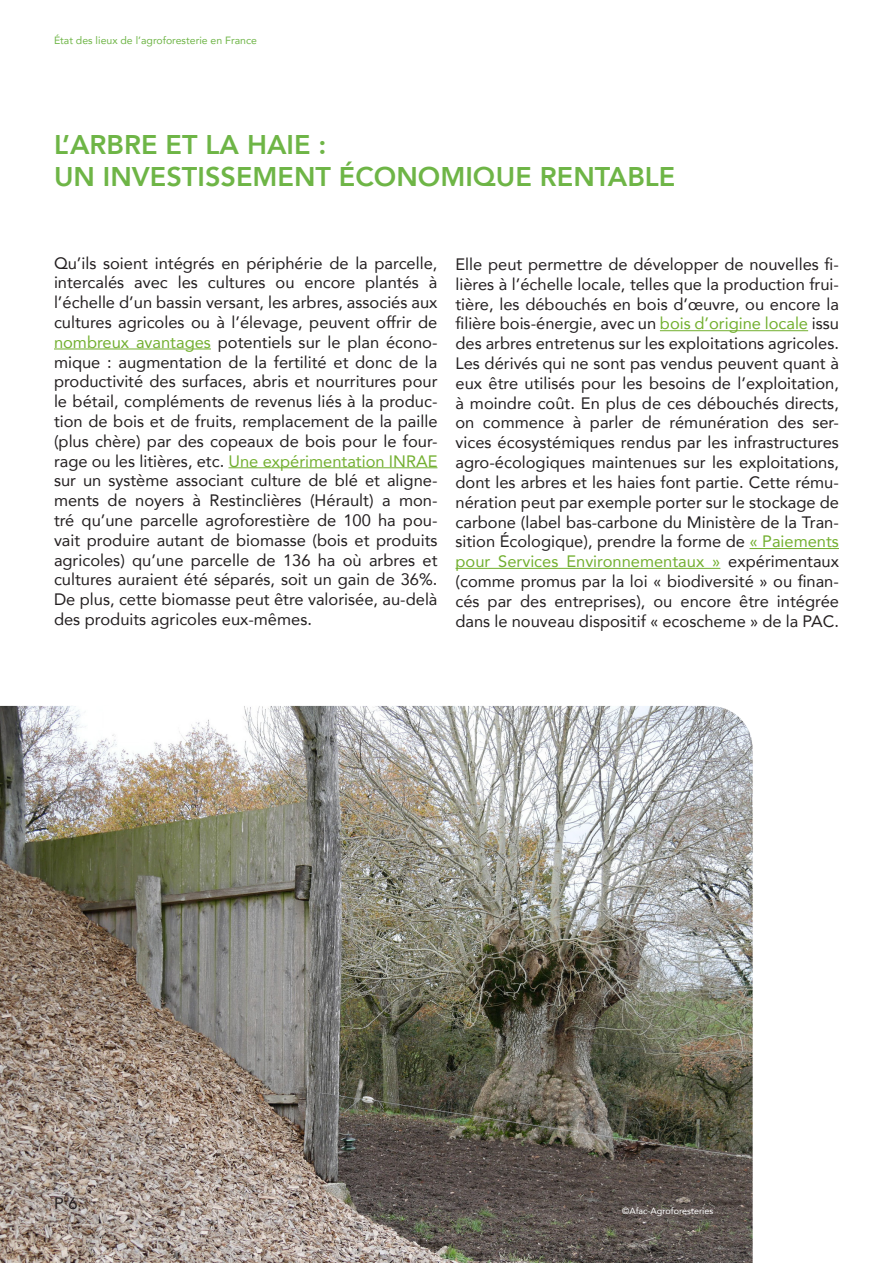
<style>
.page{position:relative;width:893px;height:1263px;background:#fff}
.page>*{position:absolute;margin:0;border:0;box-sizing:border-box;transform-origin:0 0}
.t1{font:800 27px "Avenir";color:#6eb546}
.t2{font:16.5px/19.8px "Avenir";color:#231f20;text-align:justify}
.t3{font:10.5px "Avenir";color:#6eb546}
.t4{font:9px "Avenir";color:#fff}
.s1{color:#72af2f}
</style>
<div class="page">
<hr style="left:54px;top:349px;width:157px;height:1px;background:#72af2f">
<hr style="left:228px;top:467px;width:209px;height:1px;background:#72af2f">
<img style="left:0;top:706px;width:753px;height:557px">
<hr style="left:660px;top:330px;width:148px;height:1px;background:#72af2f">
<hr style="left:749px;top:548px;width:90px;height:1px;background:#72af2f">
<hr style="left:455px;top:568px;width:265px;height:1px;background:#72af2f">
<p class="t3" style="left:54px;top:32px;width:204px">État des lieux de l’agroforesterie en France</p>
<p class="t1" style="left:54px;top:124px;width:274px">L’ARBRE ET LA HAIE :</p>
<p class="t1" style="left:54px;top:156px;width:623px">UN INVESTISSEMENT ÉCONOMIQUE RENTABLE</p>
<p class="t2" style="left:54px;top:252px;width:385px">Qu’ils soient intégrés en périphérie de la parcelle, intercalés avec les cultures ou encore plantés à l’échelle d’un bassin versant, les arbres, associés aux cultures agricoles ou à l’élevage, peuvent offrir de <span class="s1">nombreux avantages</span> potentiels sur le plan écono&shy;mique : augmentation de la fertilité et donc de la productivité des surfaces, abris et nourritures pour le bétail, compléments de revenus liés à la produc&shy;tion de bois et de fruits, remplacement de la paille (plus chère) par des copeaux de bois pour le four&shy;rage ou les litières, etc. <span class="s1">Une expérimentation INRAE </span>sur un système associant culture de blé et aligne&shy;ments de noyers à Restinclières (Hérault) a mon&shy;tré qu’une parcelle agroforestière de 100 ha pou&shy;vait produire autant de biomasse (bois et produits agricoles) qu’une parcelle de 136 ha où arbres et cultures auraient été séparés, soit un gain de 36%.<br>De plus, cette biomasse peut être valorisée, au-delà des produits agricoles eux-mêmes.</p>
<p class="t2" style="left:455px;top:254px;width:385px">Elle peut permettre de développer de nouvelles fi&shy;lières à l’échelle locale, telles que la production frui&shy;tière, les débouchés en bois d’œuvre, ou encore la filière bois-énergie, avec un <span class="s1">bois d’origine locale</span> issu des arbres entretenus sur les exploitations agricoles.<br>Les dérivés qui ne sont pas vendus peuvent quant à eux être utilisés pour les besoins de l’exploitation, à moindre coût. En plus de ces débouchés directs, on commence à parler de rémunération des ser&shy;vices écosystémiques rendus par les infrastructures agro-écologiques maintenues sur les exploitations, dont les arbres et les haies font partie. Cette rému&shy;nération peut par exemple porter sur le stockage de carbone (label bas-carbone du Ministère de la Tran&shy;sition Écologique), prendre la forme de <span class="s1">« Paiements pour Services Environnementaux »</span> expérimentaux (comme promus par la loi « biodiversité » ou finan&shy;cés par des entreprises), ou encore être intégrée dans le nouveau dispositif « ecoscheme » de la PAC.</p>
<p class="t2" style="left:54px;top:1193px;width:25px">P 6</p>
<p class="t4" style="left:622px;top:1203px;width:92px">©Afac-Agroforesteries</p>
</div>
